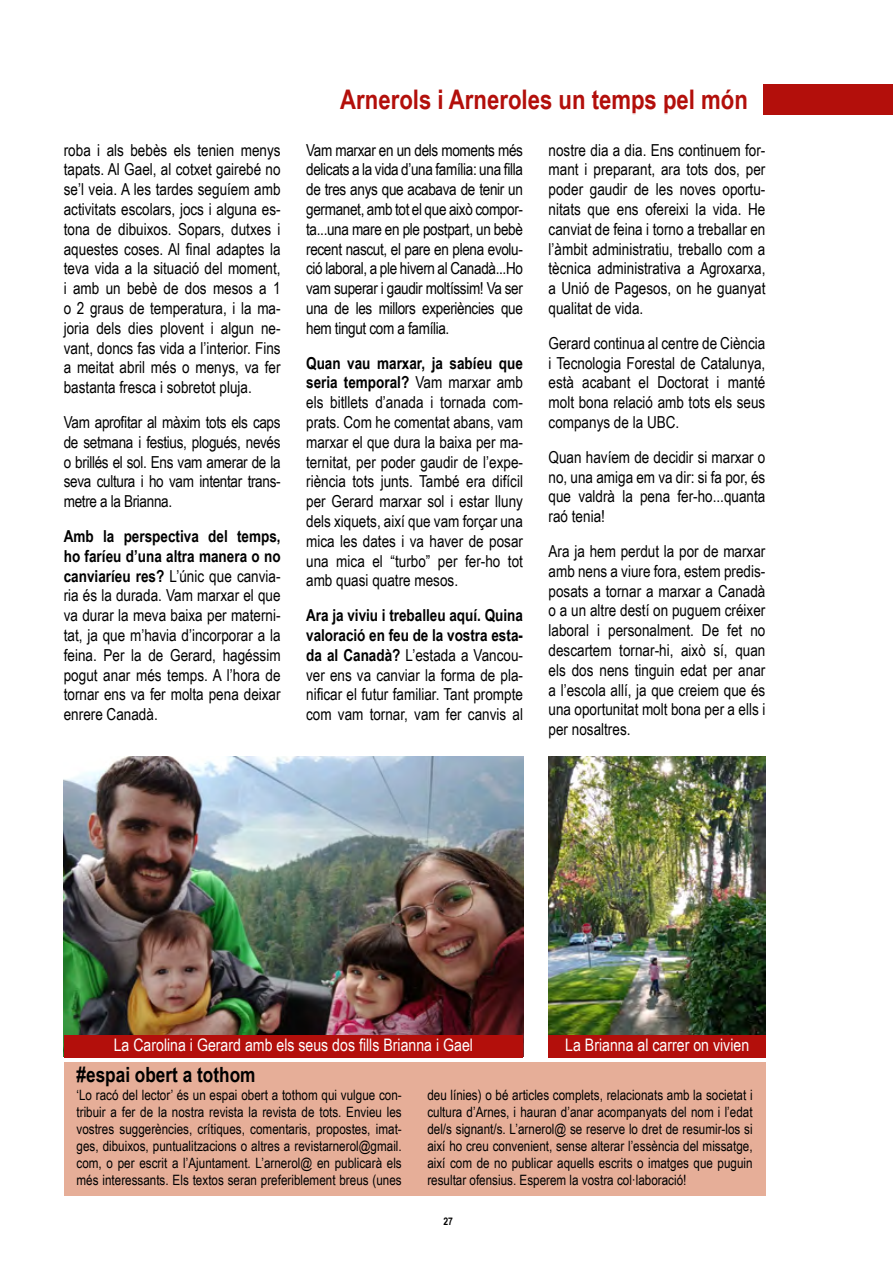
<style>
.page{position:relative;width:893px;height:1263px;background:#fff}
.page>*{position:absolute;margin:0;border:0;box-sizing:border-box;transform-origin:0 0}
.t1{font:700 27px "Arial Narrow";color:#b30f0b}
.t2{font:700 21px "Arial Narrow";color:#000}
.t3{font:17.25px "Arial Narrow";color:#fff}
.t4{font:16.5px/19.8px "Arial Narrow";color:#000;text-align:justify}
.t5{font:14.25px/17.1px "Arial Narrow";color:#000;text-align:justify}
.t6{font:700 10.5px "Arial Narrow";color:#000}
.s1{font-weight:700}
</style>
<div class="page">
<div style="left:764px;top:84px;width:129px;height:31px;background:#b30f0b"></div>
<div style="left:64px;top:1063px;width:701px;height:133px;background:#e6ae98"></div>
<img style="left:548px;top:757px;width:218px;height:278px">
<img style="left:64px;top:757px;width:459px;height:278px">
<div style="left:64px;top:1035px;width:459px;height:23px;background:#b30f0b"></div>
<div style="left:548px;top:1035px;width:218px;height:23px;background:#b30f0b"></div>
<p class="t4" style="left:64px;top:139px;width:218px">roba i als bebès els tenien menys tapats. Al Gael, al cotxet gairebé no se’l veia. A les tardes seguíem amb activitats escolars, jocs i alguna es&shy;tona de dibuixos. Sopars, dutxes i aquestes coses. Al final adaptes la teva vida a la situació del moment, i amb un bebè de dos mesos a 1 o 2 graus de temperatura, i la ma&shy;joria dels dies plovent i algun ne&shy;vant, doncs fas vida a l’interior. Fins a meitat abril més o menys, va fer bastanta fresca i sobretot pluja.</p>
<p class="t4" style="left:64px;top:412px;width:218px">Vam aprofitar al màxim tots els caps de setmana i festius, plogués, nevés o brillés el sol. Ens vam amerar de la seva cultura i ho vam intentar trans&shy;metre a la Brianna.</p>
<p class="t4" style="left:64px;top:526px;width:218px"><span class="s1">Amb la perspectiva del temps, ho faríeu d’una altra manera o no canviaríeu res?</span> L’únic que canvia&shy;ria és la durada. Vam marxar el que va durar la meva baixa per materni&shy;tat, ja que m’havia d’incorporar a la feina. Per la de Gerard, hagéssim pogut anar més temps. A l’hora de tornar ens va fer molta pena deixar enrere Canadà.</p>
<h1 class="t1" style="left:340px;top:80px;width:409px">Arnerols i Arneroles un temps pel món</h1>
<p class="t4" style="left:306px;top:139px;width:218px">Vam marxar en un dels moments més delicats a la vida d’una família: una filla de tres anys que acabava de tenir un germanet, amb tot el que això compor&shy;ta...una mare en ple postpart, un bebè recent nascut, el pare en plena evolu&shy;ció laboral, a ple hivern al Canadà...Ho vam superar i gaudir moltíssim! Va ser una de les millors experiències que hem tingut com a família.</p>
<p class="t4" style="left:306px;top:352px;width:218px"><span class="s1">Quan vau marxar, ja sabíeu que seria temporal?</span> Vam marxar amb els bitllets d’anada i tornada com&shy;prats. Com he comentat abans, vam marxar el que dura la baixa per ma&shy;ternitat, per poder gaudir de l’expe&shy;riència tots junts. També era difícil per Gerard marxar sol i estar lluny dels xiquets, així que vam forçar una mica les dates i va haver de posar una mica el “turbo” per fer-ho tot amb quasi quatre mesos.</p>
<p class="t4" style="left:306px;top:605px;width:218px"><span class="s1">Ara ja viviu i treballeu aquí. Quina valoració en feu de la vostra esta&shy;da al Canadà?</span> L’estada a Vancou&shy;ver ens va canviar la forma de pla&shy;nificar el futur familiar. Tant prompte com vam tornar, vam fer canvis al</p>
<p class="t4" style="left:549px;top:139px;width:218px">nostre dia a dia. Ens continuem for&shy;mant i preparant, ara tots dos, per poder gaudir de les noves oportu&shy;nitats que ens ofereixi la vida. He canviat de feina i torno a treballar en l’àmbit administratiu, treballo com a tècnica administrativa a Agroxarxa, a Unió de Pagesos, on he guanyat qualitat de vida.</p>
<p class="t4" style="left:549px;top:332px;width:218px">Gerard continua al centre de Ciència i Tecnologia Forestal de Catalunya, està acabant el Doctorat i manté molt bona relació amb tots els seus companys de la UBC.</p>
<p class="t4" style="left:549px;top:446px;width:218px">Quan havíem de decidir si marxar o no, una amiga em va dir: si fa por, és que valdrà la pena fer-ho...quanta raó tenia!</p>
<p class="t4" style="left:549px;top:541px;width:218px">Ara ja hem perdut la por de marxar amb nens a viure fora, estem predis&shy;posats a tornar a marxar a Canadà o a un altre destí on puguem créixer laboral i personalment. De fet no descartem tornar-hi, això sí, quan els dos nens tinguin edat per anar a l’escola allí, ja que creiem que és una oportunitat molt bona per a ells i per nosaltres.</p>
<p class="t3" style="left:114px;top:1032px;width:361px">La Carolina i Gerard amb els seus dos fills Brianna i Gael</p>
<p class="t3" style="left:565px;top:1032px;width:185px">La Brianna al carrer on vivien</p>
<p class="t5" style="left:427px;top:1085px;width:327px">deu línies) o bé articles complets, relacionats amb la societat i cultura d’Arnes, i hauran d’anar acompanyats del nom i l’edat del/s signant/s. L’arnerol@ se reserve lo dret de resumir-los si així ho creu convenient, sense alterar l’essència del missatge, així com de no publicar aquells escrits o imatges que puguin resultar ofensius. Esperem la vostra col·laboració!</p>
<p class="t2" style="left:77px;top:1058px;width:180px">#espai obert a tothom</p>
<p class="t5" style="left:77px;top:1085px;width:327px">‘Lo racó del lector’ és un espai obert a tothom qui vulgue con&shy;tribuir a fer de la nostra revista la revista de tots. Envieu les vostres suggerències, crítiques, comentaris, propostes, imat&shy;ges, dibuixos, puntualitzacions o altres a revistarnerol@gmail. com, o per escrit a l’Ajuntament. L’arnerol@ en publicarà els més interessants. Els textos seran preferiblement breus (unes</p>
<p class="t6" style="left:443px;top:1213px;width:11px">27</p>
</div>
